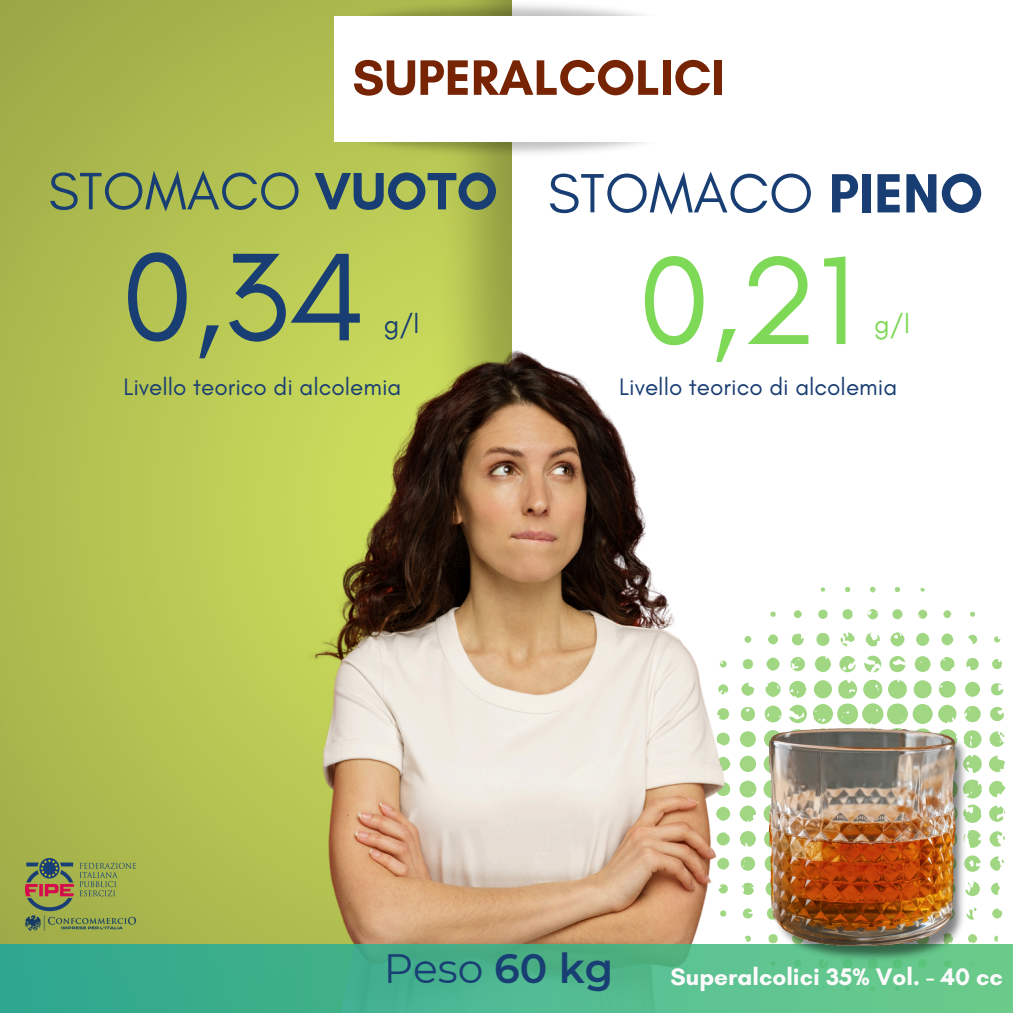
<style>
.page{position:relative;width:1013px;height:1013px;background:#fff}
.page>*{position:absolute;margin:0;border:0;box-sizing:border-box;transform-origin:0 0}
.t1{font:127.25px "Glacial Indifference";color:#193e73}
.t2{font:127.25px "Glacial Indifference";color:#7ed957}
.t3{font:56.25px "Glacial Indifference";color:#193e73}
.t4{font:53.5px "Glacial Indifference";color:#193e73}
.t5{font:700 50.62px "Glacial Indifference";color:#762404}
.t6{font:40.88px "Montserrat";color:#193e73}
.t7{font:26.88px "Glacial Indifference";color:#193e73}
.t8{font:26.88px "Glacial Indifference";color:#7ed957}
.t9{font:24.38px "Glacial Indifference";color:#193e73}
.t10{font:700 24.38px "Glacial Indifference";color:#fcfafb}
.s1{font-weight:700}
.s2{font-weight:600}
</style>
<div class="page">
<img style="left:0;top:0;width:353px;height:944px">
<img style="left:353px;top:175px;width:159px;height:137px">
<svg style="left:728px;top:586px;width:276px;height:356px"></svg>
<img style="left:326px;top:109px;width:320px;height:66px">
<img style="left:326px;top:0;width:318px;height:49px">
<div style="left:334px;top:17px;width:344px;height:125px;background:#fff"></div>
<img style="left:123px;top:312px;width:605px;height:632px">
<svg style="left:0;top:944px;width:1012px;height:68px;background:#4ab58c"></svg>
<img style="left:25px;top:858px;width:111px;height:72px">
<img style="left:769px;top:695px;width:243px;height:267px">
<img style="left:749px;top:695px;width:210px;height:250px">
<p class="t5" style="left:352px;top:47px;width:374px">SUPERALCOLICI</p>
<p class="t4" style="left:48px;top:158px;width:451px">STOMACO <span class="s1">VUOTO</span></p>
<p class="t3" style="left:547px;top:159px;width:437px">STOMACO <span class="s1">PIENO</span></p>
<h3 class="t1" style="left:122px;top:219px;width:245px">0,34</h3>
<h1 class="t2" style="left:638px;top:223px;width:217px">0,21</h1>
<p class="t9" style="left:123px;top:371px;width:279px">Livello teorico di alcolemia</p>
<p class="t9" style="left:619px;top:371px;width:279px">Livello teorico di alcolemia</p>
<p class="t7" style="left:384px;top:307px;width:37px">g/l</p>
<p class="t8" style="left:874px;top:307px;width:37px">g/l</p>
<h3 class="t6" style="left:384px;top:943px;width:231px">Peso <span class="s2">60 kg</span></h3>
<h2 class="t10" style="left:670px;top:961px;width:334px">Superalcolici 35% Vol. - 40 cc</h2>
</div>
